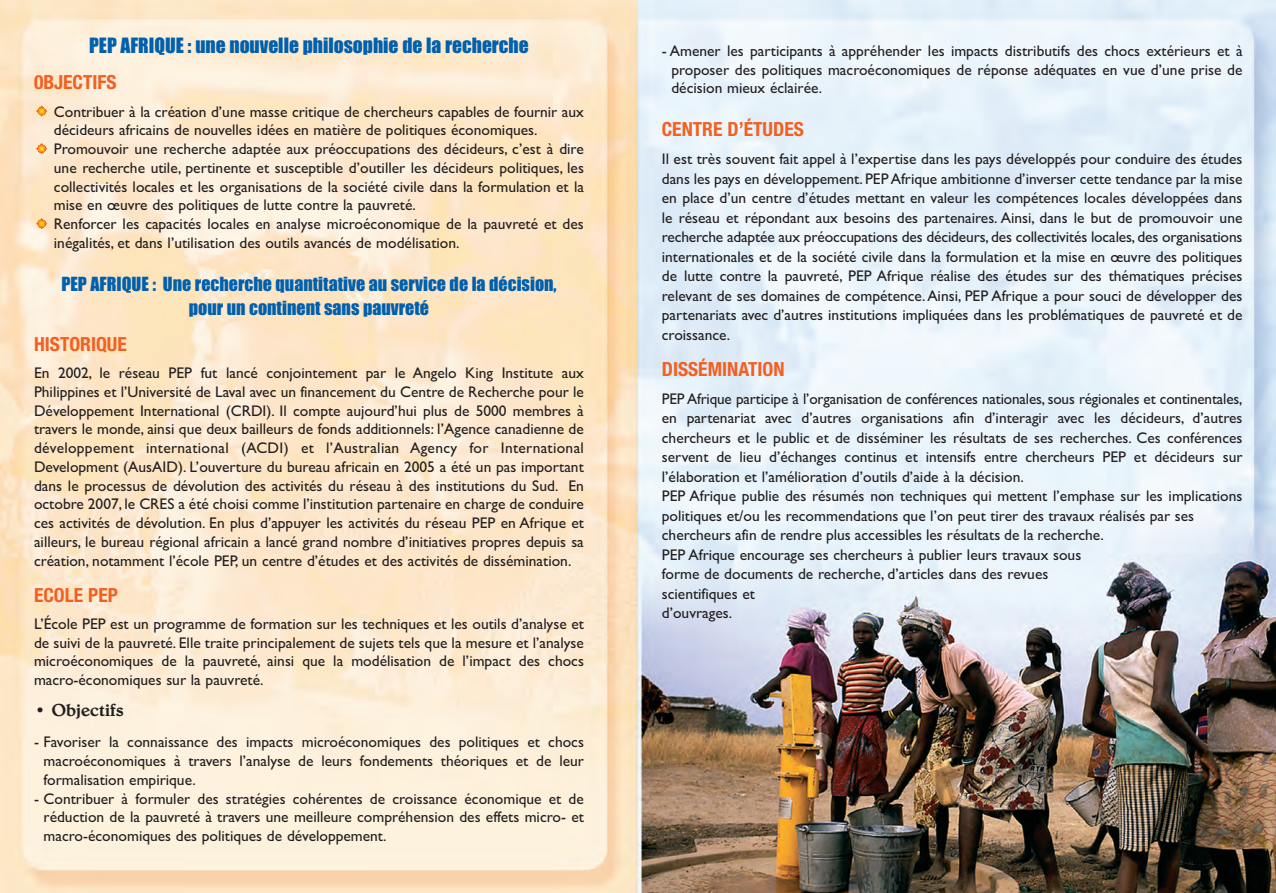
<style>
.page{position:relative;width:1276px;height:893px;background:#fff}
.page>*{position:absolute;margin:0;border:0;box-sizing:border-box;transform-origin:0 0}
.t1{font:700 condensed 19.5px "Helvetica Neue";color:#f26021}
.t2{font:19.5px "Impact";color:#0160ae}
.t3{font:18px/24px "Impact";color:#0160ae;text-align:center}
.t4{font:18px "Elegance";color:#231f20}
.t5{font:15.45px/18.8px "Gill Sans";color:#231f20;text-align:justify}
</style>
<div class="page">
<img style="left:0;top:0;width:1276px;height:893px">
<svg style="left:36px;top:218px;width:11px;height:11px"></svg>
<svg style="left:36px;top:143px;width:11px;height:11px"></svg>
<svg style="left:36px;top:106px;width:11px;height:11px"></svg>
<p class="t2" style="left:89px;top:35px;width:441px">PEP AFRIQUE : une nouvelle philosophie de la recherche</p>
<p class="t1" style="left:34px;top:71px;width:84px">0BJECTIFS</p>
<p class="t5" style="left:54px;top:102px;width:531px;text-align:left">Contribuer à la création d’une masse critique de chercheurs capables de fournir aux décideurs africains de nouvelles idées en matière de politiques économiques.<br>Promouvoir une recherche adaptée aux préoccupations des décideurs, c’est à dire une recherche utile, pertinente et susceptible d’outiller les décideurs politiques, les collectivités locales et les organisations de la société civile dans la formulation et la mise en œuvre des politiques de lutte contre la pauvreté.<br>Renforcer les capacités locales en analyse microéconomique de la pauvreté et des inégalités, et dans l’utilisation des outils avancés de modélisation.</p>
<p class="t3" style="left:61px;top:273px;width:497px">PEP AFRIQUE : Une recherche quantitative au service de la décision, pour un continent sans pauvreté</p>
<p class="t1" style="left:34px;top:332px;width:94px">HISTORIQUE</p>
<p class="t5" style="left:34px;top:363px;width:551px">En 2002, le réseau PEP fut lancé conjointement par le Angelo King Institute aux Philippines et l’Université de Laval avec un financement du Centre de Recherche pour le Développement International (CRDI). Il compte aujourd’hui plus de 5000 membres à travers le monde, ainsi que deux bailleurs de fonds additionnels: l’Agence canadienne de développement international (ACDI) et l’Australian Agency for International Development (AusAID). L’ouverture du bureau africain en 2005 a été un pas important dans le processus de dévolution des activités du réseau à des institutions du Sud. En octobre 2007, le CRES a été choisi comme l’institution partenaire en charge de conduire ces activités de dévolution. En plus d’appuyer les activités du réseau PEP en Afrique et ailleurs, le bureau régional africain a lancé grand nombre d’initiatives propres depuis sa création, notamment l’école PEP, un centre d’études et des activités de dissémination.</p>
<p class="t1" style="left:34px;top:583px;width:85px">ECOLE PEP</p>
<p class="t5" style="left:34px;top:614px;width:551px">L’École PEP est un programme de formation sur les techniques et les outils d’analyse et de suivi de la pauvreté. Elle traite principalement de sujets tels que la mesure et l’analyse microéconomiques de la pauvreté, ainsi que la modélisation de l’impact des chocs macro-économiques sur la pauvreté.</p>
<p class="t4" style="left:34px;top:699px;width:91px">• Objectifs</p>
<p class="t5" style="left:44px;top:733px;width:542px;text-indent:-10px">- Favoriser la connaissance des impacts microéconomiques des politiques et chocs macroéconomiques à travers l’analyse de leurs fondements théoriques et de leur formalisation empirique.</p>
<p class="t5" style="left:44px;top:789px;width:542px;text-indent:-10px">- Contribuer à formuler des stratégies cohérentes de croissance économique et de réduction de la pauvreté à travers une meilleure compréhension des effets micro- et macro-économiques des politiques de développement.</p>
<p class="t5" style="left:671px;top:41px;width:573px;text-indent:-10px">- Amener les participants à appréhender les impacts distributifs des chocs extérieurs et à proposer des politiques macroéconomiques de réponse adéquates en vue d’une prise de décision mieux éclairée.</p>
<p class="t1" style="left:662px;top:117px;width:143px">CENTRE D’ÉTUDES</p>
<p class="t5" style="left:662px;top:149px;width:582px;line-height:19.5px">Il est très souvent fait appel à l’expertise dans les pays développés pour conduire des études dans les pays en développement. PEP Afrique ambitionne d’inverser cette tendance par la mise en place d’un centre d’études mettant en valeur les compétences locales développées dans le réseau et répondant aux besoins des partenaires. Ainsi, dans le but de promouvoir une recherche adaptée aux préoccupations des décideurs,des collectivités locales, des organisations internationales et de la société civile dans la formulation et la mise en œuvre des politiques de lutte contre la pauvreté, PEP Afrique réalise des études sur des thématiques précises relevant de ses domaines de compétence.Ainsi, PEP Afrique a pour souci de développer des partenariats avec d’autres institutions impliquées dans les problématiques de pauvreté et de croissance.</p>
<p class="t1" style="left:662px;top:357px;width:124px">DISSÉMINATION</p>
<p class="t5" style="left:662px;top:388px;width:582px;line-height:19.5px;text-align:left">PEP Afrique participe à l’organisation de conférences nationales, sous régionales et continentales, en partenariat avec d’autres organisations afin d’interagir avec les décideurs, d’autres chercheurs et le public et de disséminer les résultats de ses recherches. Ces conférences servent de lieu d’échanges continus et intensifs entre chercheurs PEP et décideurs sur l’élaboration et l’amélioration d’outils d’aide à la décision.<br>PEP Afrique publie des résumés non techniques qui mettent l’emphase sur les implications politiques et/ou les recommendations que l’on peut tirer des travaux réalisés par ses chercheurs afin de rendre plus accessibles les résultats de la recherche.<br>PEP Afrique encourage ses chercheurs à publier leurs travaux sous<br>forme de documents de recherche, d’articles dans des revues<br>scientifiques et<br>d’ouvrages.</p>
</div>
